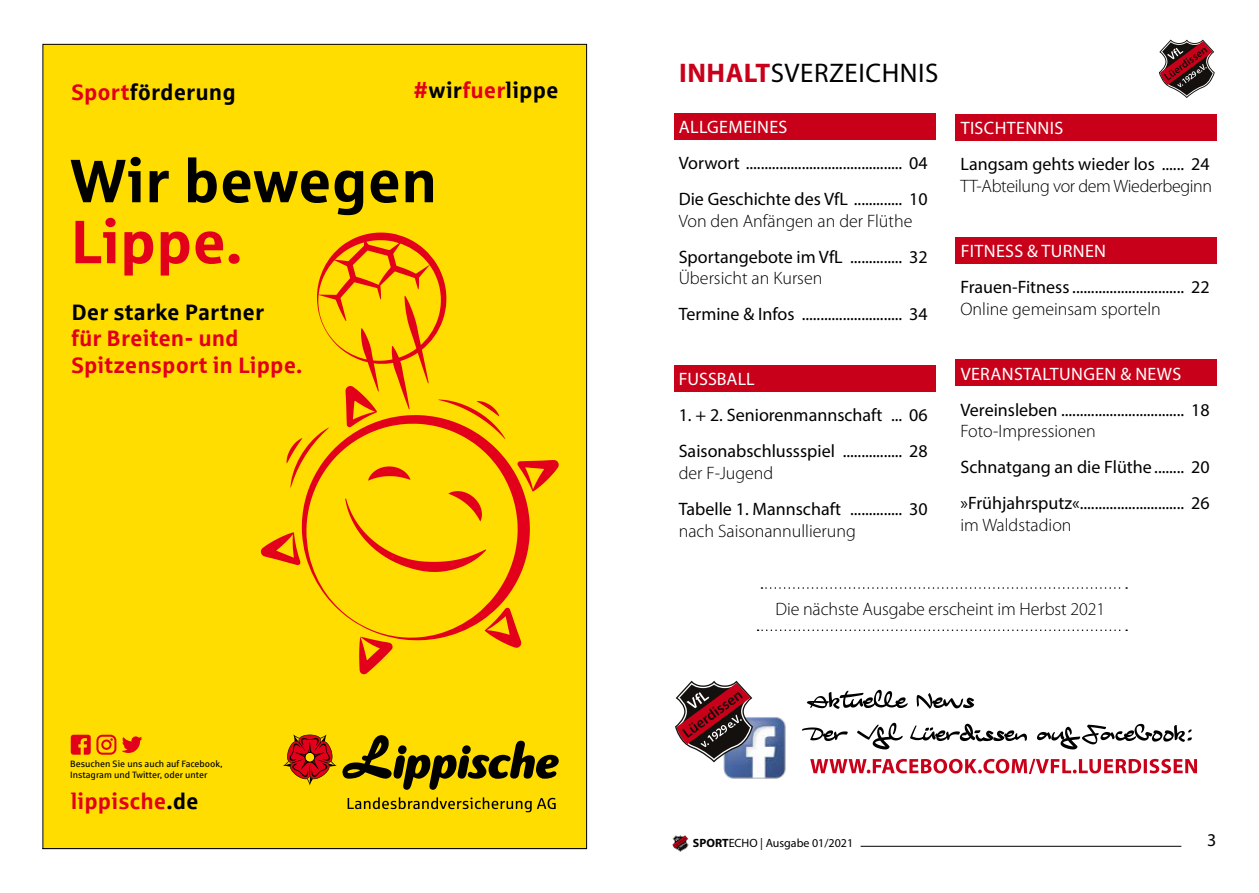
<style>
.page{position:relative;width:1259px;height:893px;background:#fff}
.page>*{position:absolute;margin:0;border:0;box-sizing:border-box;transform-origin:0 0}
.t1{font:700 61.05px "Sparkasse Rg";letter-spacing:-.01em;color:#000}
.t2{font:700 61.05px "Sparkasse Rg";letter-spacing:-.01em;color:#e2001a}
.t3{font:27px "Myriad Pro";letter-spacing:.02em;color:#000}
.t4{font:700 22.35px/26.8px "Sparkasse Rg";color:#e2001a}
.t5{font:700 22.35px "Sparkasse Rg";letter-spacing:.005em;color:#000}
.t6{font:18px/36px "Myriad Pro";color:#000}
.t7{font:300 18px "Myriad Pro";color:#000}
.t8{font:18px "Myriad Pro";letter-spacing:.02em;color:#fff}
.t9{font:300 18px "Myriad Pro";letter-spacing:-.02em;color:#000}
.t10{font:18px "Myriad Pro";color:#fff}
.t11{font:12px "Myriad Pro";color:#000}
.t12{font:9.15px/11.1px "Sparkasse Rg";color:#000}
.s1{color:#e2001a}
.s2{color:#000}
.s3{font-weight:700;color:#c90019}
.s4{font-weight:700}
</style>
<div class="page">
<hr style="left:860px;top:846px;width:321px;height:1px;background:#000">
<svg style="left:672px;top:835px;width:16px;height:17px"></svg>
<div style="left:955px;top:359px;width:261px;height:27px;background:#c90019"></div>
<div style="left:955px;top:237px;width:261px;height:27px;background:#c90019"></div>
<div style="left:955px;top:114px;width:261px;height:26px;background:#c90019"></div>
<div style="left:674px;top:366px;width:261px;height:26px;background:#c90019"></div>
<div style="left:43px;top:44px;width:543px;height:805px;background:#fd0"></div>
<div style="left:674px;top:113px;width:261px;height:26px;background:#c90019"></div>
<svg style="left:1159px;top:40px;width:55px;height:58px"></svg>
<svg style="left:761px;top:587px;width:366px;height:2px"></svg>
<svg style="left:757px;top:629px;width:370px;height:2px"></svg>
<img style="left:723px;top:717px;width:63px;height:62px">
<svg style="left:675px;top:681px;width:78px;height:81px"></svg>
<svg style="left:810px;top:759px;width:387px;height:15px"></svg>
<svg style="left:802px;top:723px;width:389px;height:26px"></svg>
<svg style="left:807px;top:690px;width:167px;height:19px"></svg>
<p class="t5" style="left:71px;top:78px;width:166px"><span class="s1">Sport</span>förderung</p>
<p class="t5" style="left:414px;top:76px;width:146px"><span class="s1">#</span>wir<span class="s1">fuer</span>lippe</p>
<h1 class="t1" style="left:70px;top:142px;width:369px">Wir bewegen</h1>
<h1 class="t2" style="left:70px;top:203px;width:174px">Lippe.</h1>
<p class="t5" style="left:71px;top:297px;width:194px">Der starke Partner</p>
<p class="t4" style="left:71px;top:324px;width:233px">für Breiten- und<br>Spitzensport in Lippe.</p>
<p class="t12" style="left:70px;top:758px;width:154px">Besuchen Sie uns auch auf Facebook,<br>Instagram und Twitter, oder unter</p>
<p class="t4" style="left:71px;top:787px;width:129px">lippische<span class="s2">.de</span></p>
<h2 class="t3" style="left:679px;top:56px;width:261px"><span class="s3">INHALT</span>SVERZEICHNIS</h2>
<p class="t8" style="left:679px;top:116px;width:110px">ALLGEMEINES</p>
<p class="t6" style="left:679px;top:145px;width:250px">Vorwort .......................................... 04<br>Die Geschichte des VfL ............. 10</p>
<p class="t7" style="left:679px;top:210px;width:235px">Von den Anfängen an der Flüthe</p>
<p class="t6" style="left:679px;top:238px;width:250px">Sportangebote im VfL .............. 32</p>
<p class="t7" style="left:679px;top:268px;width:145px">Übersicht an Kursen</p>
<p class="t6" style="left:679px;top:296px;width:250px">Termine &amp; Infos ........................... 34</p>
<p class="t10" style="left:679px;top:368px;width:77px">FUSSBALL</p>
<p class="t6" style="left:679px;top:397px;width:250px">1. + 2. Seniorenmannschaft ... 06<br>Saisonabschlussspiel ................ 28</p>
<p class="t7" style="left:679px;top:462px;width:96px">der F-Jugend</p>
<p class="t6" style="left:679px;top:491px;width:250px">Tabelle 1. Mannschaft .............. 30</p>
<p class="t7" style="left:679px;top:520px;width:179px">nach Saisonannullierung</p>
<p class="t8" style="left:960px;top:117px;width:104px">TISCHTENNIS</p>
<p class="t6" style="left:960px;top:146px;width:250px">Langsam gehts wieder los ...... 24</p>
<p class="t9" style="left:960px;top:175px;width:253px">TT-Abteilung vor dem Wiederbeginn</p>
<p class="t8" style="left:960px;top:240px;width:147px">FITNESS &amp; TURNEN</p>
<p class="t6" style="left:960px;top:269px;width:250px">Frauen-Fitness .............................. 22</p>
<p class="t7" style="left:960px;top:298px;width:202px">Online gemeinsam sporteln</p>
<p class="t8" style="left:960px;top:362px;width:222px">VERANSTALTUNGEN &amp; NEWS</p>
<p class="t6" style="left:960px;top:391px;width:250px">Vereinsleben ................................. 18</p>
<p class="t7" style="left:960px;top:420px;width:137px">Foto-Impressionen</p>
<p class="t6" style="left:960px;top:449px;width:250px">Schnatgang an die Flüthe ........ 20 »Frühjahrsputz«............................ 26</p>
<p class="t7" style="left:960px;top:514px;width:113px">im Waldstadion</p>
<p class="t7" style="left:775px;top:598px;width:331px">Die nächste Ausgabe erscheint im Herbst 2021</p>
<p class="t11" style="left:693px;top:835px;width:162px"><span class="s4">SPORT</span>ECHO | Ausgabe 01/2021</p>
<p class="t6" style="left:1207px;top:822px;width:11px">3</p>
</div>
